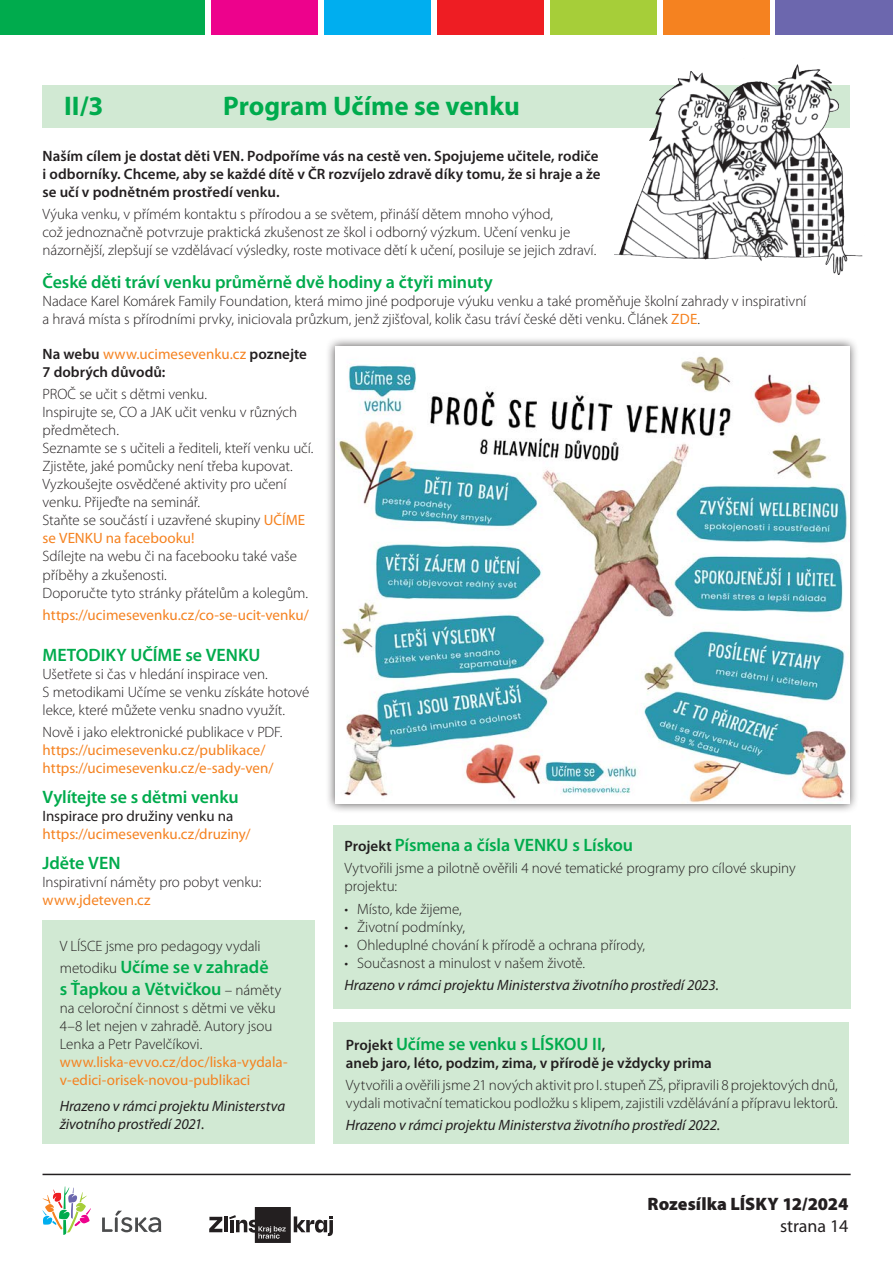
<style>
.page{position:relative;width:893px;height:1263px;background:#fff}
.page>*{position:absolute;margin:0;border:0;box-sizing:border-box;transform-origin:0 0}
.nadpis{font:700 27px "Myriad Pro";color:#00ab4d}
.text{font:600 18px/21.6px "Myriad Pro";letter-spacing:-.005em;color:#00ab4d}
.t1{font:900 18px "Myriad Pro";color:#231f20}
.t2{font:18px "Myriad Pro";color:#231f20}
.text-2{font:300 15px/18px "Myriad Pro";letter-spacing:-.005em;color:#231f20}
.text-3{font:600 15px/18px "Myriad Pro";color:#231f20}
.text-4{font:15px/18px "Myriad Pro";color:#f58220}
.text-5{font:italic 15px/18px "Myriad Pro";letter-spacing:-.005em;color:#231f20}
.text-6{font:15px "Myriad Pro";color:#231f20}
.s1{font-weight:400;color:#f58220}
.s2{font-weight:300;font-size:15px;color:#231f20}
.s3{font-size:15px;color:#231f20}
</style>
<div class="page">
<div style="left:0;top:0;width:205px;height:34px;background:#00ab4d"></div>
<div style="left:211px;top:0;width:107px;height:34px;background:#ed028c"></div>
<div style="left:324px;top:0;width:107px;height:34px;background:#00aeef"></div>
<div style="left:437px;top:0;width:107px;height:34px;background:#ee1d23"></div>
<div style="left:550px;top:0;width:107px;height:34px;background:#a6ce39"></div>
<div style="left:663px;top:0;width:107px;height:34px;background:#f58220"></div>
<div style="left:776px;top:0;width:117px;height:34px;background:#6c67ae"></div>
<svg style="left:102px;top:1211px;width:59px;height:21px"></svg>
<svg style="left:43px;top:1186px;width:48px;height:49px"></svg>
<hr style="left:43px;top:1174px;width:808px;height:1px;background:#231f20">
<svg style="left:209px;top:1217px;width:13px;height:15px"></svg>
<hr style="left:224px;top:1216px;width:4px;height:16px;background:#231f20">
<svg style="left:229px;top:1207px;width:104px;height:36px"></svg>
<div style="left:333px;top:825px;width:517px;height:184px;background:#d1e9d3"></div>
<div style="left:43px;top:921px;width:272px;height:223px;background:#d1e9d3"></div>
<div style="left:333px;top:1023px;width:515px;height:121px;background:#d1e9d3"></div>
<div style="left:43px;top:85px;width:807px;height:43px;background:#d1e9d3"></div>
<img style="left:615px;top:64px;width:248px;height:211px">
<div style="left:326px;top:336px;width:533px;height:477px;background:#231f20;opacity:.75"></div>
<img style="left:335px;top:346px;width:514px;height:458px">
<p class="nadpis" style="left:64px;top:89px;width:41px">II/3</p>
<p class="nadpis" style="left:223px;top:89px;width:298px">Program Učíme se venku</p>
<p class="text-3" style="left:43px;top:146px;width:560px">Naším cílem je dostat děti VEN. Podpoříme vás na cestě ven. Spojujeme učitele, rodiče i odborníky. Chceme, aby se každé dítě v ČR rozvíjelo zdravě díky tomu, že si hraje a že se učí v podnětném prostředí venku.</p>
<p class="text-2" style="left:43px;top:205px;width:555px">Výuka venku, v přímém kontaktu s přírodou a se světem, přináší dětem mnoho výhod,<br>což jednoznačně potvrzuje praktická zkušenost ze škol i odborný výzkum. Učení venku je názornější, zlepšují se vzdělávací výsledky, roste motivace dětí k učení, posiluje se jejich zdraví.</p>
<p class="text" style="left:43px;top:270px;width:452px">České děti tráví venku průměrně dvě hodiny a čtyři minuty</p>
<p class="text-2" style="left:43px;top:292px;width:765px">Nadace Karel Komárek Family Foundation, která mimo jiné podporuje výuku venku a také proměňuje školní zahrady v inspirativní a hravá místa s přírodními prvky, iniciovala průzkum, jenž zjišťoval, kolik času tráví české děti venku. Článek <span class="s1">ZDE</span>.</p>
<p class="text-3" style="left:43px;top:345px;width:266px">Na webu <span class="s1">www.ucimesevenku.cz</span> poznejte<br>7 dobrých důvodů:</p>
<p class="text-2" style="left:43px;top:385px;width:166px">PROČ se učit s dětmi venku.</p>
<p class="text-2" style="left:43px;top:403px;width:256px">Inspirujte se, CO a JAK učit venku v různých předmětech.</p>
<p class="text-2" style="left:43px;top:439px;width:272px">Seznamte se s učiteli a řediteli, kteří venku učí.</p>
<p class="text-2" style="left:43px;top:457px;width:252px">Zjistěte, jaké pomůcky není třeba kupovat.</p>
<p class="text-2" style="left:43px;top:475px;width:246px">Vyzkoušejte osvědčené aktivity pro učení venku. Přijeďte na seminář.</p>
<p class="text-2" style="left:43px;top:511px;width:264px">Staňte se součástí i uzavřené skupiny <span class="s1">UČÍME se VENKU na facebooku!</span></p>
<p class="text-2" style="left:43px;top:547px;width:256px">Sdílejte na webu či na facebooku také vaše příběhy a zkušenosti.</p>
<p class="text-2" style="left:43px;top:583px;width:267px">Doporučte tyto stránky přátelům a kolegům.</p>
<p class="text-4" style="left:43px;top:605px;width:268px">https://ucimesevenku.cz/co-se-ucit-venku/</p>
<p class="text" style="left:43px;top:644px;width:219px">METODIKY UČÍME se VENKU</p>
<p class="text-2" style="left:43px;top:665px;width:268px">Ušetřete si čas v hledání inspirace ven.<br>S metodikami Učíme se venku získáte hotové lekce, které můžete venku snadno využít.</p>
<p class="text-2" style="left:43px;top:722px;width:241px">Nově i jako elektronické publikace v PDF.</p>
<p class="text-4" style="left:43px;top:740px;width:225px">https://ucimesevenku.cz/publikace/</p>
<p class="text-4" style="left:43px;top:758px;width:233px">https://ucimesevenku.cz/e-sady-ven/</p>
<p class="text" style="left:43px;top:785px;width:198px">Vylítejte se s dětmi venku</p>
<p class="text-6" style="left:43px;top:806px;width:192px">Inspirace pro družiny venku na</p>
<p class="text-4" style="left:43px;top:824px;width:210px">https://ucimesevenku.cz/druziny/</p>
<p class="text" style="left:43px;top:851px;width:79px">Jděte VEN</p>
<p class="text-2" style="left:43px;top:873px;width:220px">Inspirativní náměty pro pobyt venku:</p>
<p class="text-4" style="left:43px;top:890px;width:110px">www.jdeteven.cz</p>
<p class="text-2" style="left:60px;top:937px;width:202px">V LÍSCE jsme pro pedagogy vydali</p>
<p class="text" style="left:60px;top:956px;width:223px"><span class="s2">metodiku</span> Učíme se v zahradě<br>s Ťapkou a Větvičkou <span class="s2">– náměty</span></p>
<p class="text-2" style="left:60px;top:998px;width:217px">na celoroční činnost s dětmi ve věku<br>4–8 let nejen v zahradě. Autory jsou<br>Lenka a Petr Pavelčíkovi.</p>
<p class="text-4" style="left:60px;top:1052px;width:229px">www.liska-evvo.cz/doc/liska-vydala&shy;v-edici-orisek-novou-publikaci</p>
<p class="text-5" style="left:60px;top:1097px;width:227px">Hrazeno v rámci projektu Ministerstva životního prostředí 2021.</p>
<p class="text" style="left:345px;top:834px;width:290px"><span class="s3">Projekt</span> Písmena a čísla VENKU s Lískou</p>
<p class="text-2" style="left:345px;top:859px;width:453px">Vytvořili jsme a pilotně ověřili 4 nové tematické programy pro cílové skupiny projektu:</p>
<p class="text-2" style="left:345px;top:899px;width:119px">• Místo, kde žijeme,</p>
<p class="text-2" style="left:345px;top:917px;width:122px">• Životní podmínky,</p>
<p class="text-2" style="left:345px;top:935px;width:302px">• Ohleduplné chování k přírodě a ochrana přírody,</p>
<p class="text-2" style="left:345px;top:953px;width:242px">• Současnost a minulost v našem životě.</p>
<p class="text-5" style="left:345px;top:976px;width:376px">Hrazeno v rámci projektu Ministerstva životního prostředí 2023.</p>
<p class="text" style="left:346px;top:1032px;width:261px"><span class="s3">Projekt</span> Učíme se venku s LÍSKOU II<span class="s3">,</span></p>
<p class="text-3" style="left:346px;top:1053px;width:367px">aneb jaro, léto, podzim, zima, v přírodě je vždycky prima</p>
<p class="text-2" style="left:346px;top:1076px;width:493px">Vytvořili a ověřili jsme 21 nových aktivit pro I. stupeň ZŠ, připravili 8 projektových dnů, vydali motivační tematickou podložku s klipem, zajistili vzdělávání a přípravu lektorů.</p>
<p class="text-5" style="left:346px;top:1116px;width:376px">Hrazeno v rámci projektu Ministerstva životního prostředí 2022.</p>
<p class="t1" style="left:648px;top:1192px;width:202px">Rozesílka LÍSKY 12/2024</p>
<p class="t2" style="left:780px;top:1215px;width:70px">strana 14</p>
</div>
